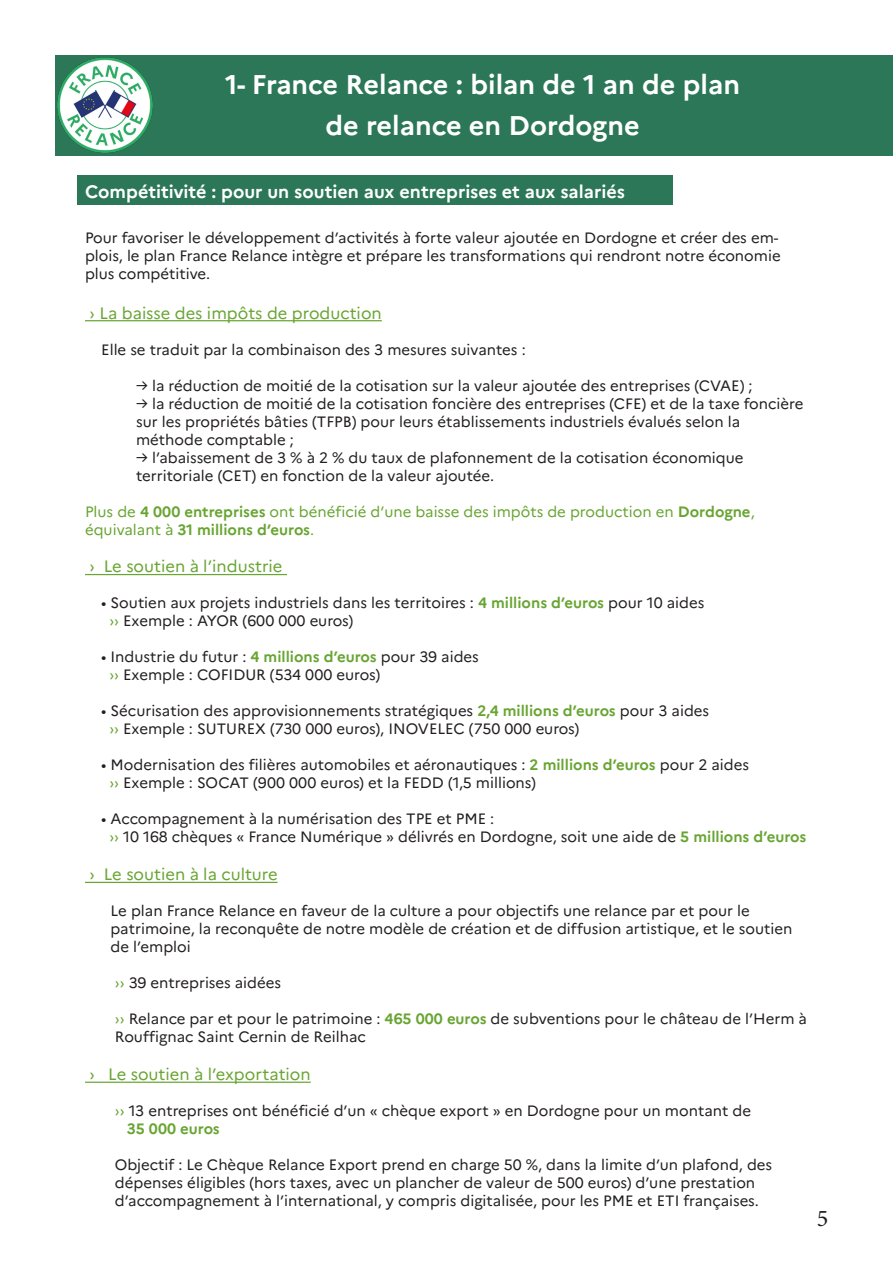
<style>
.page{position:relative;width:893px;height:1263px;background:#fff}
.page>*{position:absolute;margin:0;border:0;box-sizing:border-box;transform-origin:0 0}
.t1{font:700 27px "Marianne";color:#fff}
.t2{font:24px "Minion Pro";color:#231f20}
.t3{font:700 18px "Marianne";color:#fff}
.t4{font:16.5px "Marianne";color:#68a532}
.t5{font:15px/18px "Marianne";color:#231f20}
.t6{font:15px/18px "Marianne";color:#68a532}
.t7{font:700 15px "Marianne";letter-spacing:-.005em;color:#68a532}
.s1{font-weight:700}
.s2{font-weight:700;color:#68a532}
.s3{color:#68a532}
</style>
<div class="page">
<div style="left:55px;top:55px;width:837px;height:100px;background:#2b7758"></div>
<img style="left:55px;top:57px;width:101px;height:99px">
<div style="left:77px;top:176px;width:596px;height:29px;background:#2b7758"></div>
<hr style="left:85px;top:320px;width:297px;height:1px;background:#68a532">
<hr style="left:85px;top:574px;width:202px;height:1px;background:#68a532">
<hr style="left:85px;top:882px;width:193px;height:1px;background:#68a532">
<hr style="left:85px;top:1081px;width:226px;height:2px;background:#68a532">
<p class="t1" style="left:225px;top:68px;width:516px">1- France Relance : bilan de 1 an de plan</p>
<p class="t1" style="left:325px;top:109px;width:316px">de relance en Dordogne</p>
<p class="t3" style="left:85px;top:181px;width:541px">Compétitivité : pour un soutien aux entreprises et aux salariés</p>
<p class="t5" style="left:85px;top:229px;width:697px">Pour favoriser le développement d’activités à forte valeur ajoutée en Dordogne et créer des em&shy;plois, le plan France Relance intègre et prépare les transformations qui rendront notre économie plus compétitive.</p>
<p class="t4" style="left:89px;top:303px;width:294px">› La baisse des impôts de production</p>
<p class="t5" style="left:101px;top:340px;width:426px">Elle se traduit par la combinaison des 3 mesures suivantes :</p>
<p class="t5" style="left:136px;top:376px;width:618px">→ la réduction de moitié de la cotisation sur la valeur ajoutée des entreprises (CVAE) ;</p>
<p class="t5" style="left:136px;top:394px;width:669px">→ la réduction de moitié de la cotisation foncière des entreprises (CFE) et de la taxe foncière sur les propriétés bâties (TFPB) pour leurs établissements industriels évalués selon la méthode comptable ;</p>
<p class="t5" style="left:136px;top:448px;width:609px">→ l’abaissement de 3 % à 2 % du taux de plafonnement de la cotisation économique territoriale (CET) en fonction de la valeur ajoutée.</p>
<p class="t6" style="left:85px;top:502px;width:671px">Plus de <span class="s1">4 000 entreprises</span> ont bénéficié d’une baisse des impôts de production en <span class="s1">Dordogne</span>, équivalant à <span class="s1">31 millions d’euros</span>.</p>
<p class="t4" style="left:89px;top:556px;width:195px">› Le soutien à l’industrie</p>
<p class="t5" style="left:101px;top:594px;width:605px">• Soutien aux projets industriels dans les territoires : <span class="s2">4 millions d’euros</span> pour 10 aides</p>
<p class="t5" style="left:109px;top:612px;width:246px"><span class="s3">››</span> Exemple : AYOR (600 000 euros)</p>
<p class="t5" style="left:101px;top:648px;width:379px">• Industrie du futur : <span class="s2">4 millions d’euros</span> pour 39 aides</p>
<p class="t5" style="left:109px;top:666px;width:272px"><span class="s3">››</span> Exemple : COFIDUR (534 000 euros)</p>
<p class="t5" style="left:101px;top:702px;width:609px">• Sécurisation des approvisionnements stratégiques <span class="s2">2,4 millions d’euros</span> pour 3 aides</p>
<p class="t5" style="left:109px;top:720px;width:471px"><span class="s3">››</span> Exemple : SUTUREX (730 000 euros), INOVELEC (750 000 euros)</p>
<p class="t5" style="left:101px;top:756px;width:649px">• Modernisation des filières automobiles et aéronautiques : <span class="s2">2 millions d’euros</span> pour 2 aides</p>
<p class="t5" style="left:109px;top:774px;width:428px"><span class="s3">››</span> Exemple : SOCAT (900 000 euros) et la FEDD (1,5 millions)</p>
<p class="t5" style="left:101px;top:810px;width:395px">• Accompagnement à la numérisation des TPE et PME :</p>
<p class="t5" style="left:109px;top:828px;width:698px"><span class="s3">››</span> 10 168 chèques « France Numérique » délivrés en Dordogne, soit une aide de <span class="s2">5 millions d’euros</span></p>
<p class="t4" style="left:89px;top:864px;width:190px">› Le soutien à la culture</p>
<p class="t5" style="left:111px;top:902px;width:683px">Le plan France Relance en faveur de la culture a pour objectifs une relance par et pour le patrimoine, la reconquête de notre modèle de création et de diffusion artistique, et le soutien de l’emploi</p>
<p class="t5" style="left:115px;top:974px;width:168px"><span class="s3">››</span> 39 entreprises aidées</p>
<p class="t5" style="left:115px;top:1010px;width:694px"><span class="s3">››</span> Relance par et pour le patrimoine : <span class="s2">465 000 euros</span> de subventions pour le château de l’Herm à<br>Rouffignac Saint Cernin de Reilhac</p>
<p class="t4" style="left:89px;top:1064px;width:223px">› Le soutien à l’exportation</p>
<p class="t5" style="left:115px;top:1102px;width:638px"><span class="s3">››</span> 13 entreprises ont bénéficié d’un « chèque export » en Dordogne pour un montant de</p>
<p class="t7" style="left:127px;top:1119px;width:94px">35 000 euros</p>
<p class="t5" style="left:115px;top:1156px;width:659px">Objectif : Le Chèque Relance Export prend en charge 50 %, dans la limite d’un plafond, des dépenses éligibles (hors taxes, avec un plancher de valeur de 500 euros) d’une prestation d’accompagnement à l’international, y compris digitalisée, pour les PME et ETI françaises.</p>
<p class="t2" style="left:817px;top:1202px;width:13px">5</p>
</div>
